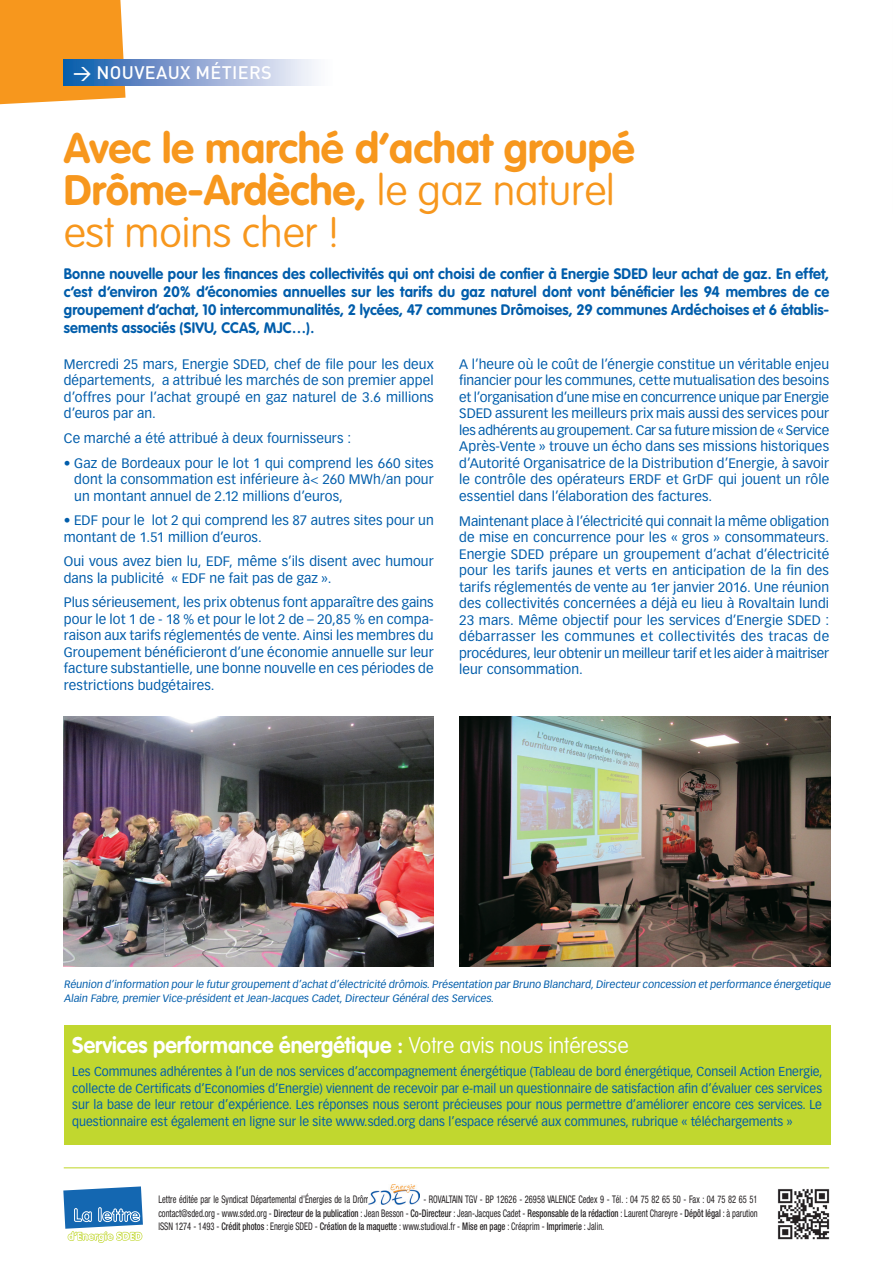
<style>
.page{position:relative;width:893px;height:1263px;background:#fff}
.page>*{position:absolute;margin:0;border:0;box-sizing:border-box;transform-origin:0 0}
.t1{font:700 42px/42px "VAG Rounded";color:#f7971d}
.t2{font:700 22.5px "VAG Rounded";color:#fff;scale:.95 1}
.t3{font:500 18px "DIN";letter-spacing:.02em;color:#fff}
.t4{font:700 15px/18px "VAG Rounded";letter-spacing:.01em;color:#015dab;text-align:justify}
.t5{font:13.5px/16.5px "Vectora LH";letter-spacing:.005em;color:#015dab;text-align:justify}
.t6{font:12.75px/16.5px "Vectora LH";color:#015dab;text-align:justify;scale:.95 1}
.t7{font:condensed 10.5px/13.5px "Helvetica Neue";color:#231f20;text-align:justify;scale:.8 1}
.t8{font:10.5px/13.5px "Vectora LH";color:#015dab}
.t9{font:700 10.5px "VAG Rounded";letter-spacing:.03em;color:#fff}
.s1{font-weight:100}
.s2{font-weight:500}
</style>
<div class="page">
<hr style="left:64px;top:1167px;width:765px;height:1px;background:#c1d72f">
<div style="left:0;top:0;width:126px;height:104px;background:#f7971d"></div>
<div style="left:64px;top:60px;width:271px;height:25px;background:linear-gradient(to right,#1056aa,#fff)"></div>
<img style="left:777px;top:1189px;width:53px;height:51px">
<svg style="left:63px;top:1186px;width:80px;height:57px"></svg>
<img style="left:368px;top:1184px;width:52px;height:20px">
<img style="left:64px;top:717px;width:370px;height:249px">
<img style="left:459px;top:717px;width:372px;height:249px">
<div style="left:64px;top:1025px;width:767px;height:119px;background:#c1d72f"></div>
<h3 class="t3" style="left:73px;top:61px;width:200px">&gt; NOUVEAUX MÉTIERS</h3>
<h1 class="t1" style="left:64px;top:128px;width:572px">Avec le marché d’achat groupé<br>Drôme-Ardèche, <span class="s1">le gaz naturel est moins cher !</span></h1>
<p class="t4" style="left:64px;top:266px;width:767px">Bonne nouvelle pour les finances des collectivités qui ont choisi de confier à Energie SDED leur achat de gaz. En effet, c’est d’environ 20% d’économies annuelles sur les tarifs du gaz naturel dont vont bénéficier les 94 membres de ce groupement d’achat, 10 intercommunalités, 2 lycées, 47 communes Drômoises, 29 communes Ardéchoises et 6 établis&shy;sements associés (SIVU, CCAS, MJC…).</p>
<p class="t5" style="left:64px;top:356px;width:371px">Mercredi 25 mars, Energie SDED, chef de file pour les deux départements, a attribué les marchés de son premier appel d’offres pour l’achat groupé en gaz naturel de 3.6 millions d’euros par an.</p>
<p class="t5" style="left:64px;top:430px;width:289px">Ce marché a été attribué à deux fournisseurs :</p>
<p class="t5" style="left:74px;top:455px;width:361px;text-indent:-11px">• Gaz de Bordeaux pour le lot 1 qui comprend les 660 sites dont la consommation est inférieure à&lt; 260 MWh/an pour un montant annuel de 2.12 millions d’euros,</p>
<p class="t5" style="left:64px;top:512px;width:371px">• EDF pour le lot 2 qui comprend les 87 autres sites pour un montant de 1.51 million d’euros.</p>
<p class="t5" style="left:64px;top:553px;width:371px">Oui vous avez bien lu, EDF, même s’ils disent avec humour dans la publicité « EDF ne fait pas de gaz ».</p>
<p class="t5" style="left:64px;top:594px;width:371px">Plus sérieusement, les prix obtenus font apparaître des gains pour le lot 1 de - 18 % et pour le lot 2 de – 20,85 % en compa&shy;raison aux tarifs réglementés de vente. Ainsi les membres du Groupement bénéficieront d’une économie annuelle sur leur facture substantielle, une bonne nouvelle en ces périodes de restrictions budgétaires.</p>
<p class="t5" style="left:459px;top:356px;width:371px">A l’heure où le coût de l’énergie constitue un véritable enjeu financier pour les communes, cette mutualisation des besoins et l’organisation d’une mise en concurrence unique par Energie SDED assurent les meilleurs prix mais aussi des services pour les adhérents au groupement. Car sa future mission de « Service Après-Vente » trouve un écho dans ses missions historiques d’Autorité Organisatrice de la Distribution d’Energie, à savoir le contrôle des opérateurs ERDF et GrDF qui jouent un rôle essentiel dans l’élaboration des factures.</p>
<p class="t5" style="left:459px;top:513px;width:371px">Maintenant place à l’électricité qui connait la même obligation de mise en concurrence pour les « gros » consommateurs.<br>Energie SDED prépare un groupement d’achat d’électricité pour les tarifs jaunes et verts en anticipation de la fin des tarifs réglementés de vente au 1er janvier 2016. Une réunion des collectivités concernées a déjà eu lieu à Rovaltain lundi 23 mars. Même objectif pour les services d’Energie SDED : débarrasser les communes et collectivités des tracas de procédures, leur obtenir un meilleur tarif et les aider à maitriser leur consommation.</p>
<p class="t8" style="left:64px;top:977px;width:770px">Réunion d’information pour le futur groupement d’achat d’électricité drômois.Présentation par Bruno Blanchard,Directeur concession et performance énergetique<br>Alain Fabre, premier Vice-président et Jean-Jacques Cadet, Directeur Général des Services.</p>
<h2 class="t2" style="left:72px;top:1031px;width:587px">Services performance énergétique : <span class="s1">Votre avis nous intéresse</span></h2>
<p class="t6" style="left:72px;top:1063px;width:791px">Les Communes adhérentes à l’un de nos services d’accompagnement énergétique (Tableau de bord énergétique, Conseil Action Energie, collecte de Certificats d’Economies d’Energie) viennent de recevoir par e-mail un questionnaire de satisfaction afin d’évaluer ces services sur la base de leur retour d’expérience. Les réponses nous seront précieuses pour nous permettre d’améliorer encore ces services. Le questionnaire est également en ligne sur le site www.sded.org dans l’espace réservé aux communes, rubrique « téléchargements »</p>
<p class="t9" style="left:68px;top:1230px;width:76px">d’Energie SDED</p>
<p class="t7" style="left:158px;top:1192px;width:270px">Lettre éditée par le Syndicat Départemental d’Énergies de la Drôme</p>
<p class="t7" style="left:158px;top:1192px;width:751px;text-indent:265px">- ROVALTAIN TGV - BP 12626 - 26958 VALENCE Cedex 9 - Tél. : 04 75 82 65 50 - Fax : 04 75 82 65 51 contact@sded.org - www.sded.org - <span class="s2">Directeur de la publication</span> : Jean Besson - <span class="s2">Co-Directeur</span> : Jean-Jacques Cadet - <span class="s2">Responsable de la rédaction</span> : Laurent Chareyre - <span class="s2">Dépôt légal</span> : à parution ISSN 1274 - 1493 - <span class="s2">Crédit photos</span> : Energie SDED - <span class="s2">Création de la maquette</span> : www.studioval.fr - <span class="s2">Mise en page</span> : Créaprim - <span class="s2">Imprimerie</span> : Jalin.</p>
</div>
